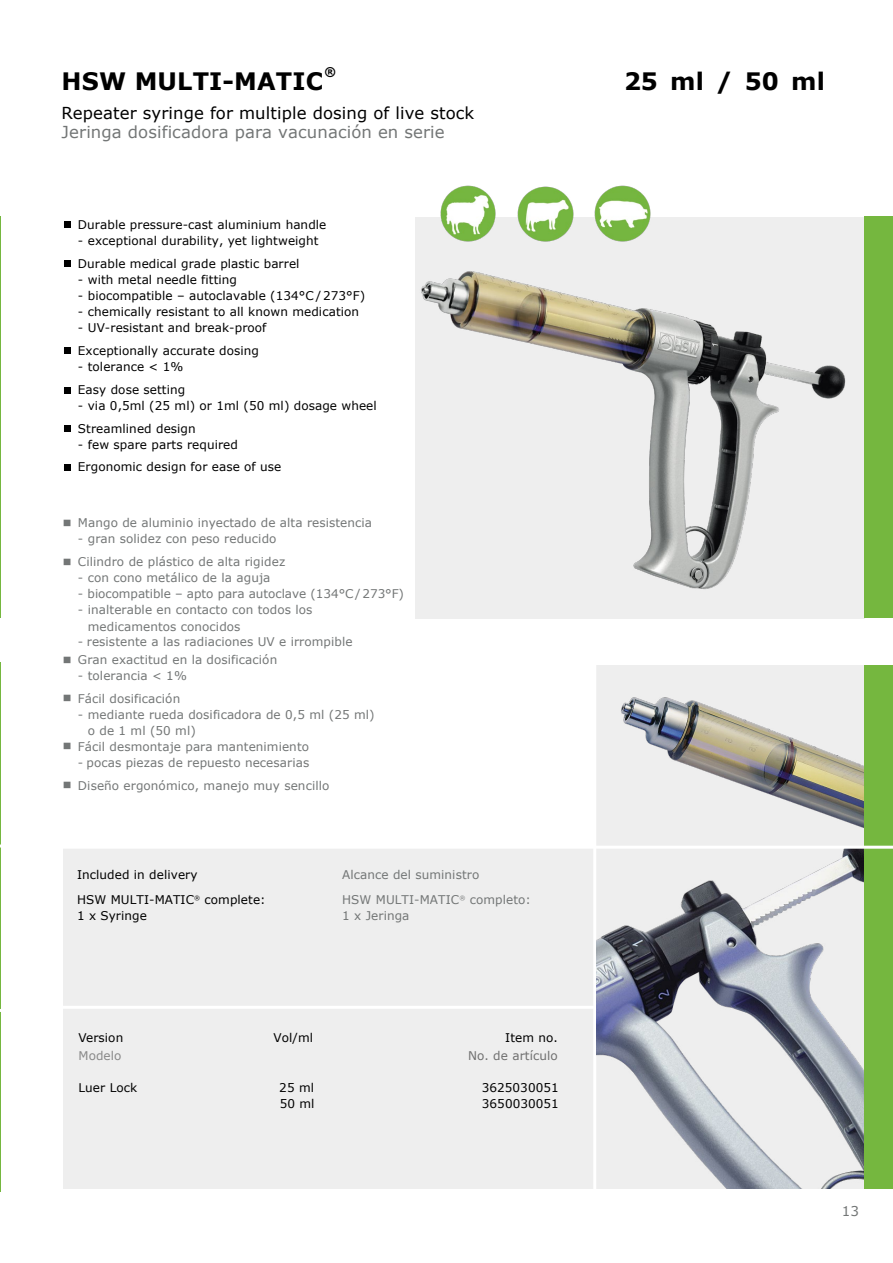
<style>
.page{position:relative;width:893px;height:1263px;background:#fff}
.page>*{position:absolute;margin:0;border:0;box-sizing:border-box;transform-origin:0 0}
.t1{font:700 24px "Verdana";letter-spacing:.005em;color:#000}
.t2{font:16.5px "Verdana";letter-spacing:.005em;color:#000}
.t3{font:16.5px "Verdana";letter-spacing:.005em;color:#737676}
.t4{font:13.5px "Verdana";color:#737676}
.t5{font:12px/22.5px "Verdana";letter-spacing:.005em;color:#737676}
.t6{font:12px/22.5px "Verdana";letter-spacing:.005em;color:#000}
.t7{font:12px "Verdana";letter-spacing:.005em;color:#6f6f6f}
.t8{font:12px "Verdana";letter-spacing:.005em;color:#888}
.t9{font:700 12px "Verdana";color:#000}
.t10{font:11.1px "Wingdings";color:#737676;scale:1.06 1}
</style>
<div class="page">
<hr style="left:0;top:216px;width:1px;height:402px;background:#75b73f">
<hr style="left:0;top:662px;width:1px;height:530px;background:#75b73f">
<div style="left:415px;top:217px;width:450px;height:401px;background:#eee"></div>
<div style="left:63px;top:847px;width:802px;height:342px;background:#eee"></div>
<hr style="left:46px;top:1006px;width:549px;height:3px;background:#fff">
<hr style="left:593px;top:649px;width:3px;height:544px;background:#fff">
<img style="left:415px;top:271px;width:432px;height:348px">
<img style="left:596px;top:665px;width:269px;height:179px">
<img style="left:596px;top:849px;width:269px;height:340px">
<img style="left:440px;top:185px;width:56px;height:57px">
<img style="left:517px;top:186px;width:57px;height:56px">
<img style="left:594px;top:185px;width:57px;height:57px">
<div style="left:865px;top:665px;width:28px;height:524px;background:#75b73f"></div>
<hr style="left:36px;top:846px;width:857px;height:3px;background:#fff">
<div style="left:64px;top:221px;width:7px;height:7px;background:#000"></div>
<div style="left:64px;top:260px;width:7px;height:7px;background:#000"></div>
<div style="left:64px;top:426px;width:7px;height:6px;background:#000"></div>
<div style="left:64px;top:465px;width:7px;height:6px;background:#000"></div>
<div style="left:64px;top:387px;width:7px;height:6px;background:#000"></div>
<div style="left:64px;top:347px;width:7px;height:6px;background:#000"></div>
<div style="left:865px;top:216px;width:28px;height:402px;background:#75b73f"></div>
<p class="t9" style="left:324px;top:64px;width:13px">®</p>
<h1 class="t1" style="left:624px;top:66px;width:202px">25 ml / 50 ml</h1>
<h2 class="t2" style="left:62px;top:102px;width:414px">Repeater syringe for multiple dosing of live stock</h2>
<h2 class="t3" style="left:62px;top:122px;width:385px">Jeringa dosificadora para vacunación en serie</h2>
<h1 class="t1" style="left:62px;top:66px;width:263px">HSW MULTI-MATIC</h1>
<p class="t6" style="left:78px;top:213px;width:250px">Durable pressure-cast aluminium handle</p>
<p class="t6" style="left:78px;top:229px;width:242px">- exceptional durability, yet lightweight<br>Durable medical grade plastic barrel</p>
<p class="t6" style="left:78px;top:268px;width:161px">- with metal needle fitting</p>
<p class="t6" style="left:78px;top:284px;width:289px">- biocompatible – autoclavable (134°C / 273°F)</p>
<p class="t6" style="left:78px;top:300px;width:283px">- chemically resistant to all known medication</p>
<p class="t6" style="left:78px;top:316px;width:190px">- UV-resistant and break-proof<br>Exceptionally accurate dosing</p>
<p class="t6" style="left:78px;top:355px;width:109px">- tolerance &lt; 1%<br>Easy dose setting</p>
<p class="t6" style="left:78px;top:394px;width:300px">- via 0,5ml (25 ml) or 1ml (50 ml) dosage wheel<br>Streamlined design</p>
<p class="t6" style="left:78px;top:433px;width:205px">- few spare parts required<br>Ergonomic design for ease of use</p>
<p class="t10" style="left:63px;top:517px;width:10px">■</p>
<p class="t10" style="left:63px;top:556px;width:10px">■</p>
<p class="t10" style="left:63px;top:654px;width:10px">■</p>
<p class="t10" style="left:63px;top:692px;width:10px">■</p>
<p class="t10" style="left:63px;top:740px;width:10px">■</p>
<p class="t10" style="left:63px;top:779px;width:10px">■</p>
<p class="t5" style="left:78px;top:511px;width:296px">Mango de aluminio inyectado de alta resistencia</p>
<p class="t5" style="left:78px;top:527px;width:209px">- gran solidez con peso reducido<br>Cilindro de plástico de alta rigidez</p>
<p class="t5" style="left:78px;top:566px;width:194px">- con cono metálico de la aguja</p>
<p class="t5" style="left:78px;top:582px;width:328px">- biocompatible – apto para autoclave (134°C / 273°F)</p>
<p class="t5" style="left:88px;top:602px;width:226px;line-height:16.2px;text-indent:-10px">- inalterable en contacto con todos los medicamentos conocidos</p>
<p class="t5" style="left:78px;top:648px;width:201px">Gran exactitud en la dosificación</p>
<p class="t5" style="left:78px;top:664px;width:110px">- tolerancia &lt; 1%<br>Fácil dosificación</p>
<p class="t5" style="left:78px;top:703px;width:298px">- mediante rueda dosificadora de 0,5 ml (25 ml)</p>
<p class="t5" style="left:88px;top:719px;width:110px">o de 1 ml (50 ml)</p>
<p class="t5" style="left:78px;top:735px;width:233px">Fácil desmontaje para mantenimiento</p>
<p class="t5" style="left:78px;top:751px;width:253px">- pocas piezas de repuesto necesarias<br>Diseño ergonómico, manejo muy sencillo</p>
<p class="t5" style="left:78px;top:630px;width:276px">- resistente a las radiaciones UV e irrompible</p>
<p class="t6" style="left:77px;top:862px;width:190px;line-height:24.8px">Included in delivery<br>HSW MULTI-MATIC<sup>®</sup> complete:</p>
<p class="t6" style="left:77px;top:904px;width:71px">1 x Syringe</p>
<p class="t5" style="left:342px;top:862px;width:190px;line-height:24.8px">Alcance del suministro<br>HSW MULTI-MATIC<sup>®</sup> completo:</p>
<p class="t5" style="left:342px;top:904px;width:69px">1 x Jeringa</p>
<p class="t6" style="left:78px;top:1026px;width:46px">Version</p>
<p class="t6" style="left:274px;top:1026px;width:41px">Vol/ml</p>
<p class="t6" style="left:505px;top:1026px;width:54px">Item no.</p>
<p class="t8" style="left:78px;top:1047px;width:45px">Modelo</p>
<p class="t7" style="left:468px;top:1047px;width:91px">No. de artículo</p>
<p class="t6" style="left:78px;top:1076px;width:60px">Luer Lock</p>
<p class="t6" style="left:279px;top:1076px;width:36px">25 ml</p>
<p class="t6" style="left:482px;top:1076px;width:79px">3625030051</p>
<p class="t6" style="left:280px;top:1092px;width:36px">50 ml</p>
<p class="t6" style="left:482px;top:1092px;width:79px">3650030051</p>
<p class="t4" style="left:842px;top:1203px;width:19px">13</p>
</div>
